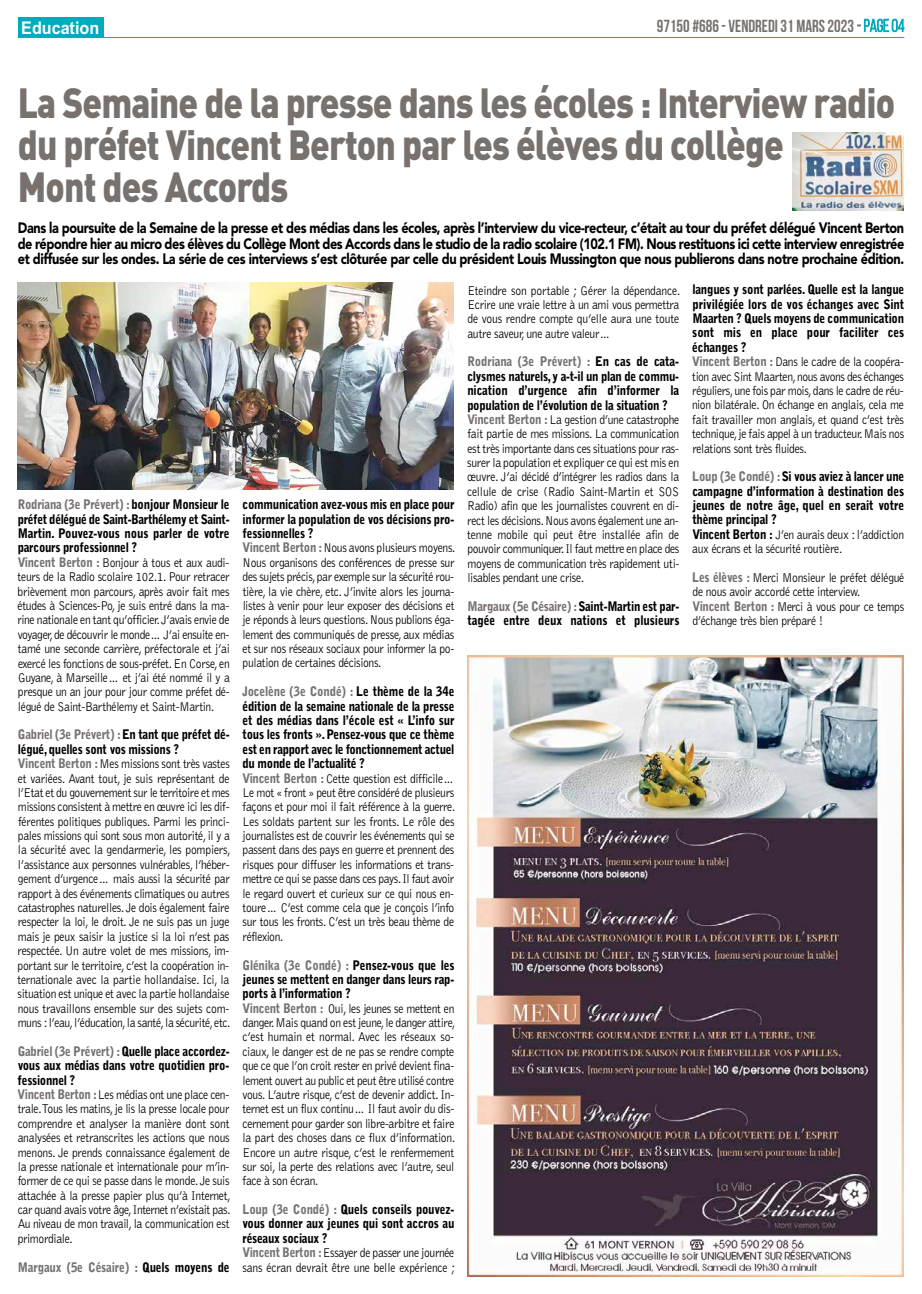
<style>
.page{position:relative;width:922px;height:1294px;background:#fff}
.page>*{position:absolute;margin:0;border:0;box-sizing:border-box;transform-origin:0 0}
.t1{font:900 41.62px/41.6px "DIN Pro";letter-spacing:-.025em;color:#78726f;scale:.85 1}
.t2{font:700 17.5px "Bebas Neue";color:#78726f;scale:.95 1}
.t3{font:700 17.5px "Arial";color:#fff;scale:.92 1}
.t4{font:900 15px/15.6px "Avenir";letter-spacing:-.025em;color:#000;text-align:justify;scale:.84 1}
.t5{font:300 13.12px/14.4px "Bell Gothic";letter-spacing:-.025em;color:#000;scale:.88 1}
.t6{font:900 13.12px/14.4px "Bell Gothic";letter-spacing:-.015em;color:#000;scale:.88 1}
.t7{font:900 13.12px "Bell Gothic";letter-spacing:-.015em;color:#78726f;scale:.88 1}
.s1{font-weight:400}
.s2{font-weight:400;color:#02abbb}
.s3{font-weight:900;color:#78726f}
.s4{font-weight:900}
.s5{color:#000}
.s6{color:#78726f}
.s7{font-weight:300}
</style>
<div class="page">
<hr style="left:18px;top:37px;width:886px;height:1px;background:#02abbb">
<svg style="left:857px;top:19px;width:47px;height:13px"></svg>
<div style="left:18px;top:18px;width:85px;height:19px;background:#02abbb"></div>
<img style="left:467px;top:656px;width:436px;height:620px">
<img style="left:18px;top:283px;width:436px;height:206px">
<img style="left:792px;top:132px;width:111px;height:78px">
<h2 class="t3" style="left:21px;top:16px;width:86px">Education</h2>
<h2 class="t2" style="left:656px;top:16px;width:262px">97150 #686 - VENDREDI 31 MARS2023 <span class="s1">-</span><span class="s2">page 04</span></h2>
<h1 class="t1" style="left:18px;top:77px;width:1033px">La Semaine de la presse dans les écoles : Interview radio du préfet Vincent Berton par les élèves du collège<br>Mont des Accords</h1>
<p class="t4" style="left:18px;top:219px;width:1056px">Dans la poursuite de la Semaine de la presse et des médias dans les écoles, après l’interview du vice-recteur, c’était au tour du préfet délégué Vincent Berton de répondre hier au micro des élèves du Collège Mont des Accords dans le studio de la radio scolaire (102.1 FM). Nous restituons ici cette interview enregistrée et diffusée sur les ondes. La série de ces interviews s’est clôturée par celle du président Louis Mussington que nous publierons dans notre prochaine édition.</p>
<p class="t5" style="left:18px;top:498px;width:243px"><span class="s3">Rodriana (3e Prévert) :</span><span class="s4">bonjour Monsieur le préfet délégué de Saint-Barthélemy et Saint-Martin. Pouvez-vous nous parler de votre parcours professionnel ?<br></span><span class="s3">Vincent Berton :</span> Bonjour à tous et aux audi&shy;teurs de la Radio scolaire 102.1. Pour retracer brièvement mon parcours, après avoir fait mes études à Sciences-Po, je suis entré dans la ma&shy;rine nationale en tant qu’officier.J’avais envie de voyager,de découvrir le monde… J’ai ensuite en&shy;tamé une seconde carrière, préfectorale et j’ai exercé les fonctions de sous-préfet.En Corse, en Guyane, à Marseille… et j’ai été nommé il y a presque un an jour pour jour comme préfet dé&shy;légué de Saint-Barthélemy et Saint-Martin.</p>
<p class="t5" style="left:18px;top:728px;width:244px"><span class="s3">Gabriel (3e Prévert) :</span><span class="s4">En tant que préfet dé&shy;légué,quelles sont vos missions ?<br></span><span class="s3">Vincent Berton :</span>Mes missions sont très vastes et variées. Avant tout, je suis représentant de l’Etat et du gouvernement sur le territoire et mes missions consistent à mettre en œuvre ici les dif&shy;férentes politiques publiques. Parmi les princi&shy;pales missions qui sont sous mon autorité, il y a la sécurité avec la gendarmerie, les pompiers, l’assistance aux personnes vulnérables, l’héber&shy;gement d’urgence… mais aussi la sécurité par rapport à des événements climatiques ou autres catastrophes naturelles. Je dois également faire respecter la loi, le droit. Je ne suis pas un juge mais je peux saisir la justice si la loi n’est pas respectée. Un autre volet de mes missions, im&shy;portant sur le territoire, c’est la coopération in&shy;ternationale avec la partie hollandaise. Ici, la situation est unique et avec la partie hollandaise nous travaillons ensemble sur des sujets com&shy;muns :l’eau,l’éducation,la santé,la sécurité,etc.</p>
<p class="t5" style="left:18px;top:1044px;width:243px"><span class="s3">Gabriel (3e Prévert) :</span><span class="s4">Quelle place accordez&shy;vous aux médias dans votre quotidien pro&shy;fessionnel ?<br></span><span class="s3">Vincent Berton :</span>Les médias ont une place cen&shy;trale.Tous les matins,je lis la presse locale pour comprendre et analyser la manière dont sont analysées et retranscrites les actions que nous menons. Je prends connaissance également de la presse nationale et internationale pour m’in&shy;former de ce qui se passe dans le monde.Je suis attachée à la presse papier plus qu’à Internet, car quand avais votre âge,Internet n’existait pas.<br>Au niveau de mon travail, la communication est primordiale.</p>
<p class="t7" style="left:18px;top:1259px;width:242px">Margaux (5e Césaire) : <span class="s5">Quels moyens de</span></p>
<p class="t5" style="left:242px;top:498px;width:243px"><span class="s4">communication avez-vous mis en place pour informer la population de vos décisions pro&shy;fessionnelles ?<br></span><span class="s3">Vincent Berton :</span>Nous avons plusieurs moyens.<br>Nous organisons des conférences de presse sur des sujets précis,par exemple sur la sécurité rou&shy;tière, la vie chère, etc. J’invite alors les journa&shy;listes à venir pour leur exposer des décisions et je réponds à leurs questions.Nous publions éga&shy;lement des communiqués de presse, aux médias et sur nos réseaux sociaux pour informer la po&shy;pulation de certaines décisions.</p>
<p class="t5" style="left:242px;top:685px;width:243px"><span class="s3">Jocelène (3e Condé) :</span> <span class="s4">Le thème de la 34e édition de la semaine nationale de la presse et des médias dans l’école est « L’info sur tous les fronts ».Pensez-vous que ce thème est en rapport avec le fonctionnement actuel du monde de l’actualité ?<br></span><span class="s3">Vincent Berton :</span> Cette question est difficile… Le mot « front » peut être considéré de plusieurs façons et pour moi il fait référence à la guerre.<br>Les soldats partent sur les fronts. Le rôle des journalistes est de couvrir les événements qui se passent dans des pays en guerre et prennent des risques pour diffuser les informations et trans&shy;mettre ce qui se passe dans ces pays.Il faut avoir le regard ouvert et curieux sur ce qui nous en&shy;toure… C’est comme cela que je conçois l’info sur tous les fronts. C’est un très beau thème de réflexion.</p>
<p class="t5" style="left:242px;top:958px;width:243px"><span class="s3">Glénika (3e Condé) :</span> <span class="s4">Pensez-vous que les jeunes se mettent en danger dans leurs rap&shy;ports à l’information ?<br></span><span class="s3">Vincent Berton :</span> Oui, les jeunes se mettent en danger.Mais quand on est jeune,le danger attire, c’est humain et normal. Avec les réseaux so&shy;ciaux, le danger est de ne pas se rendre compte que ce que l’on croit rester en privé devient fina&shy;lement ouvert au public et peut être utilisé contre vous. L’autre risque, c’est de devenir addict. In&shy;ternet est un flux continu… Il faut avoir du dis&shy;cernement pour garder son libre-arbitre et faire la part des choses dans ce flux d’information.<br>Encore un autre risque, c’est le renfermement sur soi, la perte des relations avec l’autre, seul face à son écran.</p>
<p class="t6" style="left:242px;top:1202px;width:243px"><span class="s6">Loup (3e Condé) :</span> Quels conseils pouvez&shy;vous donner aux jeunes qui sont accros au réseaux sociaux ?<br><span class="s6">Vincent Berton :</span><span class="s7">Essayer de passer une journée sans écran devrait être une belle expérience ;</span></p>
<p class="t5" style="left:467px;top:283px;width:243px;text-align:justify">Eteindre son portable ; Gérer la dépendance.<br>Ecrire une vraie lettre à un ami vous permettra de vous rendre compte qu’elle aura une toute autre saveur, une autre valeur…</p>
<p class="t5" style="left:467px;top:355px;width:243px"><span class="s3">Rodriana (3e Prévert) :</span> <span class="s4">En cas de cata&shy;clysmes naturels,y a-t-il un plan de commu&shy;nication d’urgence afin d’informer la population de l’évolution de la situation ?<br></span><span class="s3">Vincent Berton :</span>La gestion d’une catastrophe fait partie de mes missions. La communication est très importante dans ces situations pour ras&shy;surer la population et expliquer ce qui est mis en œuvre. J’ai décidé d’intégrer les radios dans la cellule de crise (Radio Saint-Martin et SOS Radio) afin que les journalistes couvrent en di&shy;rect les décisions.Nous avons également une an&shy;tenne mobile qui peut être installée afin de pouvoir communiquer.Il faut mettre en place des moyens de communication très rapidement uti&shy;lisables pendant une crise.</p>
<p class="t6" style="left:467px;top:599px;width:242px"><span class="s6">Margaux (5e Césaire) :</span>Saint-Martin est par&shy;tagée entre deux nations et plusieurs</p>
<p class="t5" style="left:692px;top:283px;width:242px"><span class="s4">langues y sont parlées. Quelle est la langue privilégiée lors de vos échanges avec Sint Maarten ? Quels moyens de communication sont mis en place pour faciliter ces échanges ?<br></span><span class="s3">Vincent Berton :</span> Dans le cadre de la coopéra&shy;tion avec Sint Maarten,nous avons des échanges réguliers,une fois par mois,dans le cadre de réu&shy;nion bilatérale. On échange en anglais, cela me fait travailler mon anglais, et quand c’est très technique,je fais appel à un traducteur.Mais nos relations sont très fluides.</p>
<p class="t6" style="left:692px;top:469px;width:242px"><span class="s6">Loup (3e Condé) :</span>Si vous aviez à lancer une campagne d’information à destination des jeunes de notre âge, quel en serait votre thème principal ?<br>Vincent Berton : <span class="s7">J’en aurais deux : l’addiction aux écrans et la sécurité routière.</span></p>
<p class="t5" style="left:692px;top:570px;width:242px"><span class="s3">Les élèves :</span> Merci Monsieur le préfet délégué de nous avoir accordé cette interview.<br><span class="s3">Vincent Berton :</span> Merci à vous pour ce temps d’échange très bien préparé !</p>
</div>
